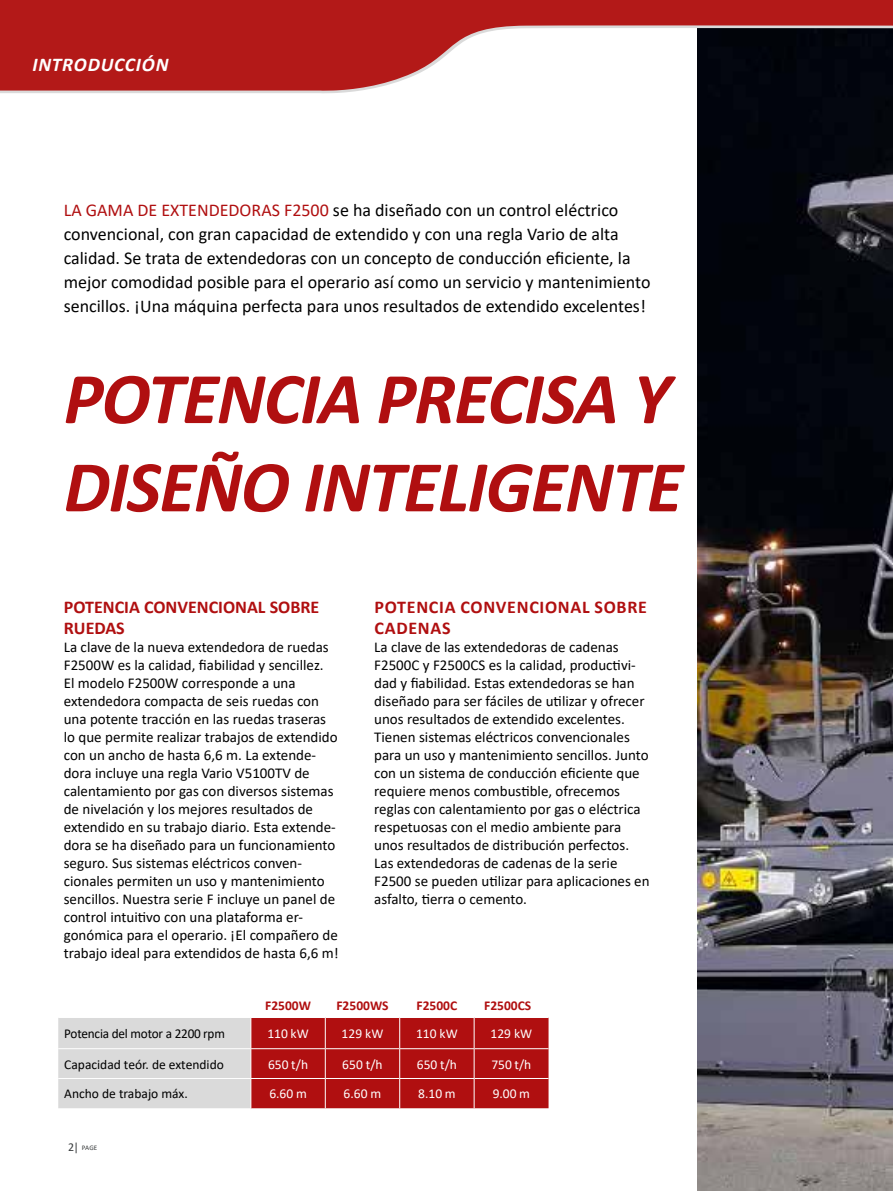
<style>
.page{position:relative;width:893px;height:1191px;background:#fff}
.page>*{position:absolute;margin:0;border:0;box-sizing:border-box;transform-origin:0 0}
.t1{font:italic 700 73.5px/88.2px "Calibri";letter-spacing:-.02em;color:#b00f10}
.t2{font:italic 700 19.5px "Calibri";letter-spacing:.04em;color:#fff}
.t3{font:18px/24px "Calibri";color:#000}
.t4{font:700 18px/21px "Calibri";letter-spacing:.04em;color:#b00f10}
.t5{font:700 18px/21px "Calibri";letter-spacing:.015em;color:#b00f10}
.t6{font:15px/18px "Calibri";color:#000}
.t7{font:13.5px "Calibri";color:#000}
.t8{font:13.5px "Calibri";color:#fff}
.t9{font:700 13.5px "Calibri";color:#b00f10}
.t10{font:7.05px "Calibri";color:#373a3b}
.s1{color:#b00f10}
.s2{color:#fff}
.s3{font-size:12px}
</style>
<div class="page">
<img style="left:697px;top:95px;width:196px;height:1096px">
<svg style="left:0;top:0;width:893px;height:95px"></svg>
<svg style="left:58px;top:1017px;width:491px;height:91px;background:#c16262"></svg>
<hr style="left:250px;top:1078px;width:75px;height:1px;background:#fff">
<hr style="left:250px;top:1078px;width:1px;height:30px;background:#fff">
<hr style="left:325px;top:1078px;width:75px;height:1px;background:#fff">
<hr style="left:325px;top:1078px;width:1px;height:30px;background:#fff">
<hr style="left:400px;top:1078px;width:74px;height:1px;background:#fff">
<hr style="left:399px;top:1078px;width:1px;height:30px;background:#fff">
<hr style="left:474px;top:1078px;width:1px;height:30px;background:#fff">
<hr style="left:58px;top:1017px;width:192px;height:1px;background:#fff">
<hr style="left:474px;top:1017px;width:75px;height:1px;background:#fff">
<hr style="left:58px;top:1048px;width:192px;height:1px;background:#fff">
<hr style="left:474px;top:1048px;width:75px;height:1px;background:#fff">
<hr style="left:58px;top:1078px;width:192px;height:1px;background:#fff">
<hr style="left:474px;top:1078px;width:75px;height:1px;background:#fff">
<svg style="left:892px;top:0;width:1px;height:28px"></svg>
<h2 class="t2" style="left:32px;top:51px;width:138px">INTRODUCCIÓN</h2>
<p class="t3" style="left:64px;top:197px;width:588px"><span class="s1">LA GAMA DE EXTENDEDORAS F2500</span> se ha diseñado con un control eléctrico convencional, con gran capacidad de extendido y con una regla Vario de alta calidad. Se trata de extendedoras con un concepto de conducción eficiente, la mejor comodidad posible para el operario así como un servicio y mantenimiento sencillos. ¡Una máquina perfecta para unos resultados de extendido excelentes!</p>
<h1 class="t1" style="left:64px;top:352px;width:620px">POTENCIA PRECISA Y<br>DISEÑO INTELIGENTE</h1>
<p class="t5" style="left:64px;top:596px;width:257px">POTENCIA CONVENCIONAL SOBRE<br>RUEDAS</p>
<p class="t6" style="left:64px;top:638px;width:276px">La clave de la nueva extendedora de ruedas F2500W es la calidad, fiabilidad y sencillez.<br>El modelo F2500W corresponde a una extendedora compacta de seis ruedas con una potente tracción en las ruedas traseras lo que permite realizar trabajos de extendido con un ancho de hasta 6,6 m. La extende&shy;dora incluye una regla Vario V5100TV de calentamiento por gas con diversos sistemas de nivelación y los mejores resultados de extendido en su trabajo diario. Esta extende&shy;dora se ha diseñado para un funcionamiento seguro. Sus sistemas eléctricos conven&shy;cionales permiten un uso y mantenimiento sencillos. Nuestra serie F incluye un panel de control intuitivo con una plataforma er&shy;gonómica para el operario. ¡El compañero de trabajo ideal para extendidos de hasta 6,6 m!</p>
<p class="t4" style="left:375px;top:596px;width:274px">POTENCIA CONVENCIONAL SOBRE<br>CADENAS</p>
<p class="t6" style="left:374px;top:638px;width:277px">La clave de las extendedoras de cadenas F2500C y F2500CS es la calidad, productivi&shy;dad y fiabilidad. Estas extendedoras se han diseñado para ser fáciles de utilizar y ofrecer unos resultados de extendido excelentes.<br>Tienen sistemas eléctricos convencionales para un uso y mantenimiento sencillos. Junto con un sistema de conducción eficiente que requiere menos combustible, ofrecemos reglas con calentamiento por gas o eléctrica respetuosas con el medio ambiente para unos resultados de distribución perfectos.<br>Las extendedoras de cadenas de la serie F2500 se pueden utilizar para aplicaciones en asfalto, tierra o cemento.</p>
<p class="t9" style="left:265px;top:996px;width:47px">F2500W</p>
<p class="t9" style="left:336px;top:996px;width:54px">F2500WS</p>
<p class="t9" style="left:417px;top:996px;width:42px">F2500C</p>
<p class="t9" style="left:484px;top:996px;width:56px">F2500CS<span class="s2">C</span></p>
<p class="t7" style="left:64px;top:1024px;width:162px">Potencia del motor a 2200 rpm</p>
<p class="t8" style="left:267px;top:1024px;width:43px">110 kW</p>
<p class="t8" style="left:342px;top:1024px;width:43px">129 kW</p>
<p class="t8" style="left:416px;top:1024px;width:43px">110 kW</p>
<p class="t8" style="left:490px;top:1024px;width:43px">129 kW</p>
<p class="t7" style="left:64px;top:1054px;width:161px">Capacidad teór. de extendido</p>
<p class="t8" style="left:268px;top:1054px;width:42px">650 t/h</p>
<p class="t8" style="left:342px;top:1054px;width:42px">650 t/h</p>
<p class="t8" style="left:417px;top:1054px;width:42px">650 t/h</p>
<p class="t8" style="left:491px;top:1054px;width:42px">750 t/h</p>
<p class="t7" style="left:64px;top:1084px;width:125px">Ancho de trabajo máx.</p>
<p class="t8" style="left:269px;top:1084px;width:39px">6.60 m</p>
<p class="t8" style="left:344px;top:1084px;width:39px">6.60 m</p>
<p class="t8" style="left:418px;top:1084px;width:39px">8.10 m</p>
<p class="t8" style="left:493px;top:1084px;width:39px">9.00 m</p>
<p class="t10" style="left:68px;top:1142px;width:31px"><span class="s3">2|</span> PAGE</p>
</div>
